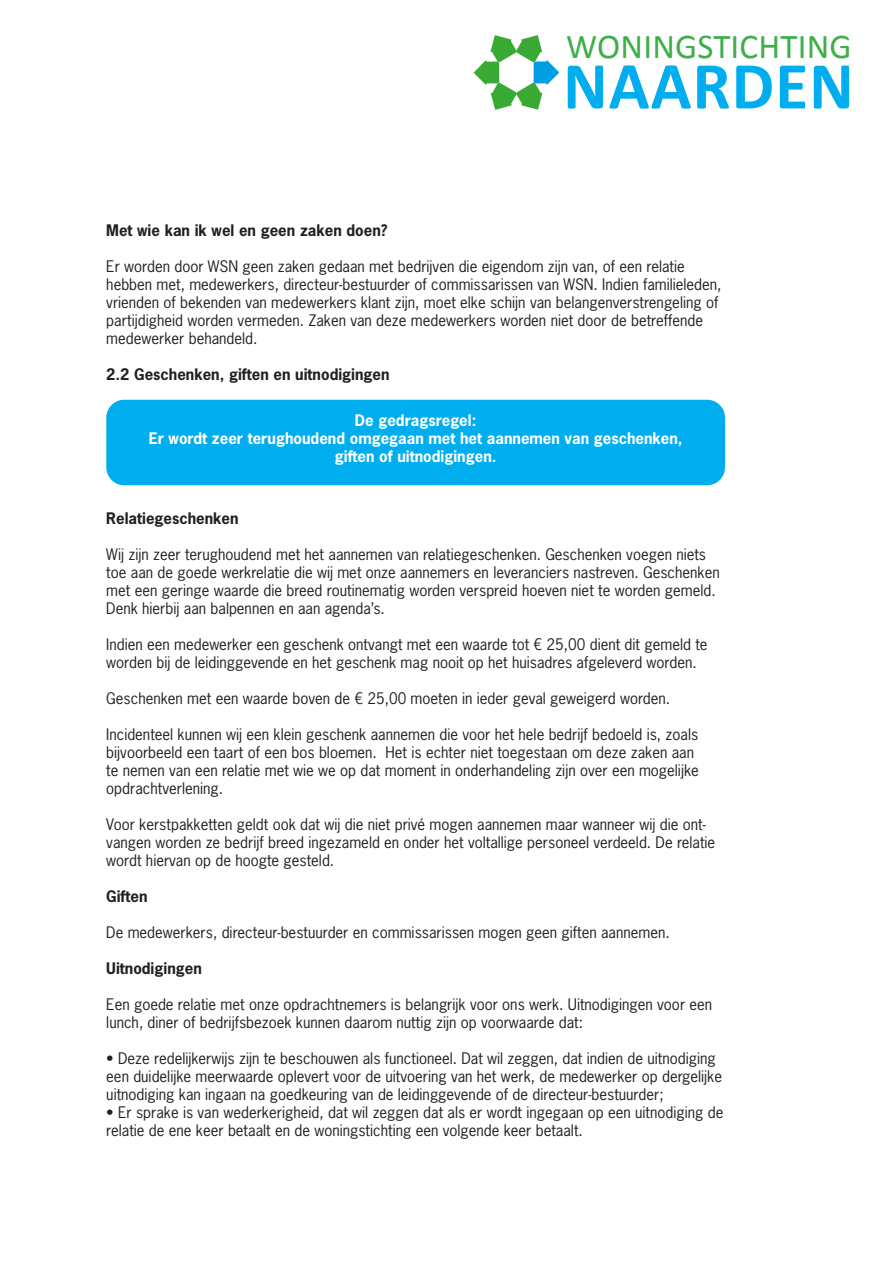
<style>
.page{position:relative;width:893px;height:1263px;background:#fff}
.page>*{position:absolute;margin:0;border:0;box-sizing:border-box;transform-origin:0 0}
.t1{font:700 67.65px "Calibri";letter-spacing:.015em;color:#00aeef}
.t2{font:34.95px "Calibri";letter-spacing:.005em;color:#40ae49}
.t3{font:15px/18px "News Gothic Std";color:#231f20}
.t4{font:700 15px "News Gothic Std";color:#231f20}
.t5{font:700 15px "News Gothic Std";color:#fff}
</style>
<div class="page">
<img style="left:473px;top:35px;width:86px;height:75px">
<div style="left:106px;top:400px;width:619px;height:85px;background:#00aeef;border-radius:18px"></div>
<p class="t2" style="left:566px;top:25px;width:287px">WONINGSTICHTING</p>
<p class="t1" style="left:563px;top:38px;width:292px">NAARDEN</p>
<p class="t4" style="left:106px;top:220px;width:283px">Met wie kan ik wel en geen zaken doen?</p>
<p class="t3" style="left:106px;top:257px;width:617px">Er worden door WSN geen zaken gedaan met bedrijven die eigendom zijn van, of een relatie hebben met, medewerkers, directeur-bestuurder of commissarissen van WSN. Indien familieleden, vrienden of bekenden van medewerkers klant zijn, moet elke schijn van belangenverstrengeling of partijdigheid worden vermeden. Zaken van deze medewerkers worden niet door de betreffende medewerker behandeld.</p>
<p class="t4" style="left:106px;top:364px;width:285px">2.2 Geschenken, giften en uitnodigingen</p>
<p class="t5" style="left:355px;top:411px;width:123px">De gedragsregel:</p>
<p class="t5" style="left:149px;top:429px;width:535px">Er wordt zeer terughoudend omgegaan met het aannemen van geschenken,</p>
<p class="t5" style="left:335px;top:447px;width:163px">giften of uitnodigingen.</p>
<p class="t4" style="left:106px;top:508px;width:134px">Relatiegeschenken</p>
<p class="t3" style="left:106px;top:545px;width:615px">Wij zijn zeer terughoudend met het aannemen van relatiegeschenken. Geschenken voegen niets toe aan de goede werkrelatie die wij met onze aannemers en leveranciers nastreven. Geschenken met een geringe waarde die breed routinematig worden verspreid hoeven niet te worden gemeld.<br>Denk hierbij aan balpennen en aan agenda’s.</p>
<p class="t3" style="left:106px;top:635px;width:603px">Indien een medewerker een geschenk ontvangt met een waarde tot € 25,00 dient dit gemeld te worden bij de leidinggevende en het geschenk mag nooit op het huisadres afgeleverd worden.</p>
<p class="t3" style="left:106px;top:689px;width:565px">Geschenken met een waarde boven de € 25,00 moeten in ieder geval geweigerd worden.</p>
<p class="t3" style="left:106px;top:725px;width:594px">Incidenteel kunnen wij een klein geschenk aannemen die voor het hele bedrijf bedoeld is, zoals bijvoorbeeld een taart of een bos bloemen. Het is echter niet toegestaan om deze zaken aan te nemen van een relatie met wie we op dat moment in onderhandeling zijn over een mogelijke opdrachtverlening.</p>
<p class="t3" style="left:106px;top:815px;width:610px">Voor kerstpakketten geldt ook dat wij die niet privé mogen aannemen maar wanneer wij die ont&shy;vangen worden ze bedrijf breed ingezameld en onder het voltallige personeel verdeeld. De relatie wordt hiervan op de hoogte gesteld.</p>
<p class="t4" style="left:106px;top:886px;width:43px">Giften</p>
<p class="t3" style="left:106px;top:923px;width:565px">De medewerkers, directeur-bestuurder en commissarissen mogen geen giften aannemen.</p>
<p class="t4" style="left:106px;top:958px;width:97px">Uitnodigingen</p>
<p class="t3" style="left:106px;top:995px;width:607px">Een goede relatie met onze opdrachtnemers is belangrijk voor ons werk. Uitnodigingen voor een lunch, diner of bedrijfsbezoek kunnen daarom nuttig zijn op voorwaarde dat:</p>
<p class="t3" style="left:106px;top:1049px;width:617px">• Deze redelijkerwijs zijn te beschouwen als functioneel. Dat wil zeggen, dat indien de uitnodiging een duidelijke meerwaarde oplevert voor de uitvoering van het werk, de medewerker op dergelijke uitnodiging kan ingaan na goedkeuring van de leidinggevende of de directeur-bestuurder;</p>
<p class="t3" style="left:106px;top:1103px;width:619px">• Er sprake is van wederkerigheid, dat wil zeggen dat als er wordt ingegaan op een uitnodiging de relatie de ene keer betaalt en de woningstichting een volgende keer betaalt.</p>
</div>
